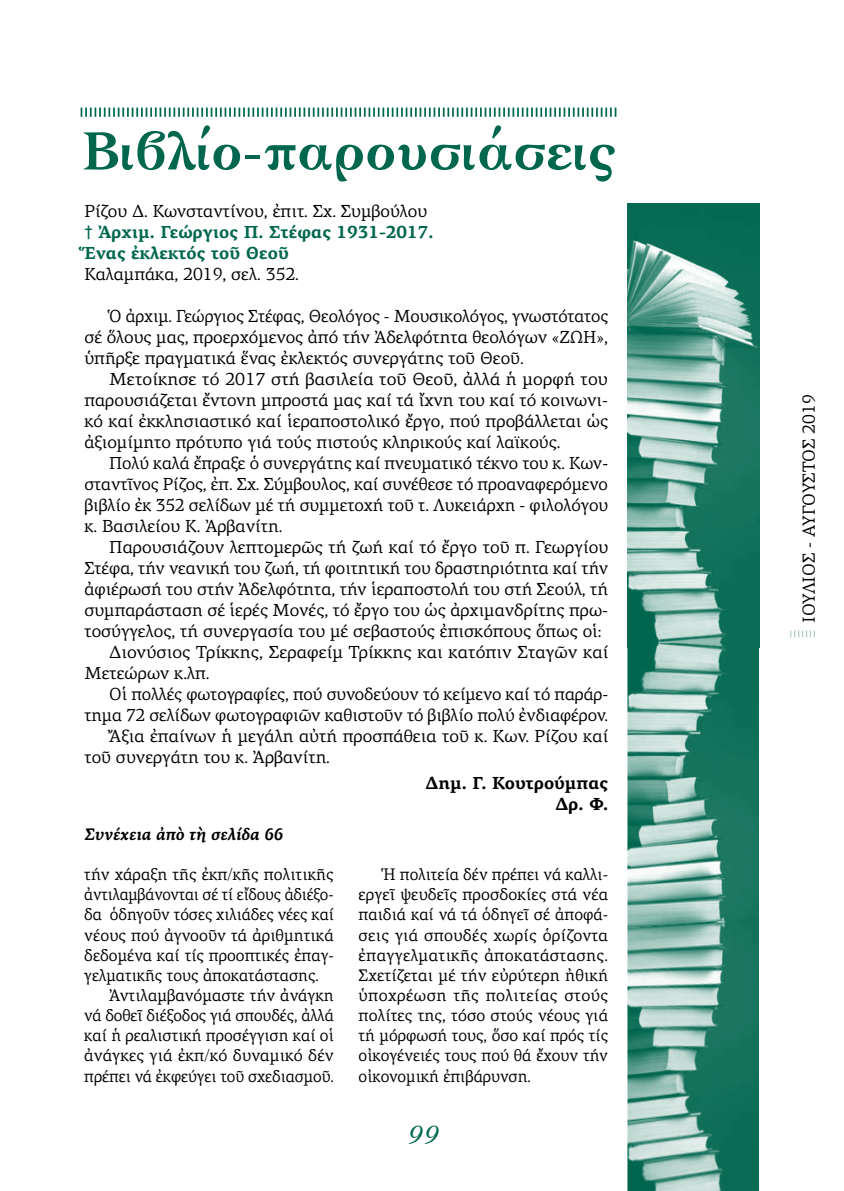
<style>
.page{position:relative;width:844px;height:1191px;background:#fff}
.page>*{position:absolute;margin:0;border:0;box-sizing:border-box;transform-origin:0 0}
.t1{font:700 55.65px "Katsoulidis";letter-spacing:-.01em;color:#00674e}
.t2{font:italic 28px "Katsoulidis";color:#00674e}
.t3{font:17.5px/21px "PF Centro Serif Pro";color:#000;text-align:justify}
.t4{font:700 17.5px/21px "PF Centro Serif Pro";color:#00674e}
.t5{font:700 17.5px/21px "PF Centro Serif Pro";color:#000;text-align:right}
.t6{font:16.8px/20.1px "PF Centro Serif Pro";color:#000;text-align:justify;scale:.95 1}
.t7{font:16.8px "PF Centro Serif Pro";color:#000;scale:.94 1}
.t8{font:16.8px "PF Centro Serif Pro";color:#000;scale:.96 1}
.t9{font:16.8px "PF Centro Serif Pro";color:#000;scale:.93 1}
.t10{font:16.8px "PF Centro Serif Pro";color:#000}
.t11{font:italic 700 16.8px "PF Centro Serif Pro";color:#000;scale:.95 1}
</style>
<div class="page">
<svg style="left:790px;top:630px;width:24px;height:7px"></svg>
<svg style="left:81px;top:108px;width:535px;height:9px"></svg>
<img style="left:627px;top:203px;width:131px;height:440px">
<img style="left:627px;top:643px;width:131px;height:275px">
<img style="left:627px;top:918px;width:131px;height:273px">
<img style="left:717px;top:1180px;width:41px;height:11px">
<h1 class="t1" style="left:81px;top:110px;width:537px">Βιβλίο-παρουσιάσεις</h1>
<p class="t3" style="left:84px;top:200px;width:344px">Ρίζου Δ. Κωνσταντίνου, ἐπιτ. Σχ. Συμβούλου</p>
<p class="t4" style="left:84px;top:222px;width:350px">† Ἀρχιμ. Γεώργιος Π. Στέφας 1931-2017.<br>Ἕνας ἐκλεκτός τοῦ Θεοῦ</p>
<p class="t3" style="left:84px;top:263px;width:216px">Καλαμπάκα, 2019, σελ. 352.</p>
<p class="t3" style="left:84px;top:305px;width:525px;text-indent:25px">Ὁ ἀρχιμ. Γεώργιος Στέφας, Θεολόγος - Μουσικολόγος, γνωστότατος σέ ὅλους μας, προερχόμενος ἀπό τήν Ἀδελφότητα θεολόγων «ΖΩΗ», ὑπῆρξε πραγματικά ἕνας ἐκλεκτός συνεργάτης τοῦ Θεοῦ.</p>
<p class="t3" style="left:84px;top:368px;width:525px;text-indent:25px">Μετοίκησε τό 2017 στή βασιλεία τοῦ Θεοῦ, ἀλλά ἡ μορφή του παρουσιάζεται ἔντονη μπροστά μας καί τά ἴχνη του καί τό κοινωνι&shy;κό καί ἐκκλησιαστικό καί ἱεραποστολικό ἔργο, πού προβάλλεται ὡς ἀξιομίμητο πρότυπο γιά τούς πιστούς κληρικούς καί λαϊκούς.</p>
<p class="t3" style="left:84px;top:452px;width:525px;text-indent:25px">Πολύ καλά ἔπραξε ὁ συνεργάτης καί πνευματικό τέκνο του κ. Κων&shy;σταντῖνος Ρίζος, ἐπ. Σχ. Σύμβουλος, καί συνέθεσε τό προαναφερόμενο βιβλίο ἐκ 352 σελίδων μέ τή συμμετοχή τοῦ τ. Λυκειάρχη - φιλολόγου κ. Βασιλείου Κ. Ἀρβανίτη.</p>
<p class="t3" style="left:109px;top:536px;width:500px">Παρουσιάζουν λεπτομερῶς τή ζωή καί τό ἔργο τοῦ π. Γεωργίου</p>
<p class="t3" style="left:84px;top:557px;width:525px">Στέφα, τήν νεανική του ζωή, τή φοιτητική του δραστηριότητα καί τήν</p>
<p class="t3" style="left:84px;top:578px;width:525px">ἀφιέρωσή του στήν Ἀδελφότητα, τήν ἱεραποστολή του στή Σεούλ, τή</p>
<p class="t3" style="left:84px;top:599px;width:525px">συμπαράσταση σέ ἱερές Μονές, τό ἔργο του ὡς ἀρχιμανδρίτης πρω-</p>
<p class="t3" style="left:84px;top:620px;width:518px">τοσύγγελος, τή συνεργασία του μέ σεβαστούς ἐπισκόπους ὅπως οἱ:</p>
<p class="t3" style="left:109px;top:641px;width:500px">Διονύσιος Τρίκκης, Σεραφείμ Τρίκκης και κατόπιν Σταγῶν καί</p>
<p class="t3" style="left:84px;top:662px;width:127px">Μετεώρων κ.λπ.</p>
<p class="t3" style="left:109px;top:683px;width:500px">Οἱ πολλές φωτογραφίες, πού συνοδεύουν τό κείμενο καί τό παράρ-</p>
<p class="t3" style="left:84px;top:704px;width:525px">τημα 72 σελίδων φωτογραφιῶν καθιστοῦν τό βιβλίο πολύ ἐνδιαφέρον.</p>
<p class="t3" style="left:109px;top:725px;width:500px">Ἄξια ἐπαίνων ἡ μεγάλη αὐτή προσπάθεια τοῦ κ. Κων. Ρίζου καί</p>
<p class="t3" style="left:84px;top:746px;width:247px">τοῦ συνεργάτη του κ. Ἀρβανίτη.</p>
<p class="t5" style="left:425px;top:773px;width:184px">Δημ. Γ. Κουτρούμπας<br>Δρ. Φ.</p>
<p class="t11" style="left:84px;top:823px;width:210px">Συνέχεια ἀπὸ τὴ σελίδα 66</p>
<p class="t8" style="left:84px;top:864px;width:261px">τήν χάραξη τῆς ἐκπ/κῆς πολιτικῆς</p>
<p class="t9" style="left:84px;top:884px;width:270px">ἀντιλαμβάνονται σέ τί εἴδους ἀδιέξο-</p>
<p class="t7" style="left:84px;top:904px;width:267px">δα ὁδηγοῦν τόσες χιλιάδες νέες καί</p>
<p class="t8" style="left:84px;top:925px;width:261px">νέους πού ἀγνοοῦν τά ἀριθμητικά</p>
<p class="t6" style="left:84px;top:945px;width:264px">δεδομένα καί τίς προοπτικές ἐπαγ-</p>
<p class="t6" style="left:84px;top:965px;width:248px">γελματικῆς τους ἀποκατάστασης.</p>
<p class="t8" style="left:109px;top:985px;width:235px">Ἀντιλαμβανόμαστε τήν ἀνάγκη</p>
<p class="t7" style="left:84px;top:1005px;width:267px">νά δοθεῖ διέξοδος γιά σπουδές, ἀλλά</p>
<p class="t6" style="left:84px;top:1025px;width:264px">καί ἡ ρεαλιστική προσέγγιση καί οἱ</p>
<p class="t10" style="left:84px;top:1045px;width:251px">ἀνάγκες γιά ἐκπ/κό δυναμικό δέν</p>
<p class="t7" style="left:84px;top:1065px;width:267px">πρέπει νά ἐκφεύγει τοῦ σχεδιασμοῦ.</p>
<p class="t6" style="left:358px;top:864px;width:264px;text-indent:25px">Ἡ πολιτεία δέν πρέπει νά καλλι&shy;εργεῖ ψευδεῖς προσδοκίες στά νέα παιδιά καί νά τά ὁδηγεῖ σέ ἀποφά&shy;σεις γιά σπουδές χωρίς ὁρίζοντα ἐπαγγελματικῆς ἀποκατάστασης.<br>Σχετίζεται μέ τήν εὐρύτερη ἠθική ὑποχρέωση τῆς πολιτείας στούς πολίτες της, τόσο στούς νέους γιά τή μόρφωσή τους, ὅσο καί πρός τίς οἰκογένειές τους πού θά ἔχουν τήν οἰκονομική ἐπιβάρυνση.</p>
<h2 class="t2" style="left:406px;top:1115px;width:33px">99</h2>
<p class="t3" style="left:798px;top:623px;width:230px;rotate:-90deg">ΙΟΥΛΙΟΣ - ΑΥΓΟΥΣΤΟΣ 2019</p>
</div>
